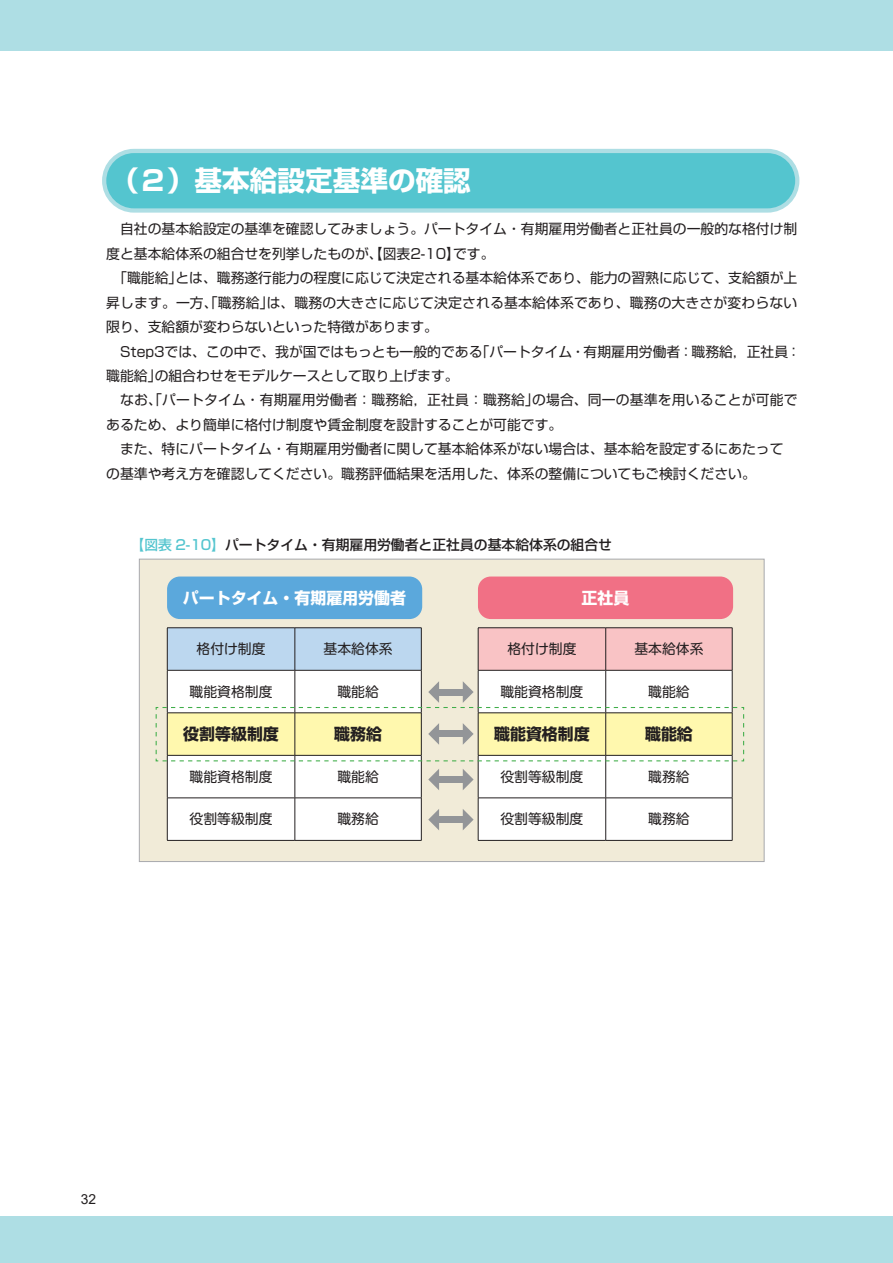
<style>
.page{position:relative;width:893px;height:1263px;background:#fff}
.page>*{position:absolute;margin:0;border:0;box-sizing:border-box;transform-origin:0 0}
.t1{font:700 27.6px "Shin Go Pro";color:#fff}
.t2{font:700 15.9px "Shin Go Pro";color:#231f20}
.t3{font:700 15.9px "Shin Go Pro";color:#fff}
.t4{font:13.8px/24.5px "Shin Go Pro";color:#231f20}
.t5{font:13.8px "Shin M Go Pro";color:#231f20}
.t6{font:500 13.8px "Shin Go Pro";color:#231f20}
.t7{font:13.8px "Arial";color:#231f20}
.s1{color:#54c5cf}
</style>
<div class="page">
<div style="left:0;top:0;width:893px;height:51px;background:#aedee4"></div>
<div style="left:0;top:1216px;width:893px;height:47px;background:#aedee4"></div>
<div style="left:104px;top:151px;width:693px;height:59px;background:#54c5cf;border-radius:30px"></div>
<div style="left:102px;top:149px;width:697px;height:64px;border:4px solid #aedee4;border-radius:30px"></div>
<div style="left:139px;top:559px;width:626px;height:303px;background:#f1ebd8;border:1px solid #a8a9ad"></div>
<hr style="left:167px;top:627px;width:128px;height:1px;background:#231f20">
<hr style="left:295px;top:627px;width:127px;height:1px;background:#231f20">
<hr style="left:167px;top:840px;width:128px;height:1px;background:#231f20">
<hr style="left:295px;top:840px;width:127px;height:1px;background:#231f20">
<hr style="left:478px;top:627px;width:128px;height:1px;background:#231f20">
<hr style="left:606px;top:627px;width:126px;height:1px;background:#231f20">
<hr style="left:478px;top:840px;width:128px;height:1px;background:#231f20">
<hr style="left:606px;top:840px;width:126px;height:1px;background:#231f20">
<div style="left:167px;top:576px;width:255px;height:43px;background:#5ba8dc;border-radius:13px"></div>
<div style="left:478px;top:576px;width:255px;height:43px;background:#f17085;border-radius:13px"></div>
<svg style="left:155px;top:628px;width:590px;height:212px"></svg>
<h1 class="t1" style="left:112px;top:159px;width:361px">（２）基本給設定基準の確認</h1>
<p class="t4" style="left:106px;top:215px;width:696px">　自社の基本給設定の基準を確認してみましょう。パートタイム・有期雇用労働者と正社員の一般的な格付け制度と基本給体系の組合せを列挙したものが、【図表2-10】です。<br>　「職能給」とは、職務遂行能力の程度に応じて決定される基本給体系であり、能力の習熟に応じて、支給額が上昇します。一方、「職務給」は、職務の大きさに応じて決定される基本給体系であり、職務の大きさが変わらない限り、支給額が変わらないといった特徴があります。<br>　Step3では、この中で、我が国ではもっとも一般的である「パートタイム・有期雇用労働者：職務給，正社員：職能給」の組合わせをモデルケースとして取り上げます。<br>　なお、「パートタイム・有期雇用労働者：職務給，正社員：職務給」の場合、同一の基準を用いることが可能であるため、より簡単に格付け制度や賃金制度を設計することが可能です。<br>　また、特にパートタイム・有期雇用労働者に関して基本給体系がない場合は、基本給を設定するにあたって<br>の基準や考え方を確認してください。職務評価結果を活用した、体系の整備についてもご検討ください。</p>
<p class="t6" style="left:131px;top:533px;width:483px"><span class="s1">【図表 2-10】</span>パートタイム・有期雇用労働者と正社員の基本給体系の組合せ</p>
<p class="t3" style="left:183px;top:585px;width:225px">パートタイム・有期雇用労働者</p>
<p class="t3" style="left:582px;top:585px;width:49px">正社員</p>
<p class="t5" style="left:197px;top:638px;width:71px">格付け制度</p>
<p class="t5" style="left:324px;top:638px;width:71px">基本給体系</p>
<p class="t5" style="left:190px;top:680px;width:84px">職能資格制度</p>
<p class="t5" style="left:337px;top:680px;width:43px">職能給</p>
<p class="t2" style="left:183px;top:721px;width:97px">役割等級制度</p>
<p class="t2" style="left:334px;top:721px;width:49px">職務給</p>
<p class="t5" style="left:190px;top:765px;width:84px">職能資格制度</p>
<p class="t5" style="left:337px;top:765px;width:43px">職能給</p>
<p class="t5" style="left:190px;top:808px;width:84px">役割等級制度</p>
<p class="t5" style="left:337px;top:808px;width:43px">職務給</p>
<p class="t5" style="left:507px;top:638px;width:71px">格付け制度</p>
<p class="t5" style="left:634px;top:638px;width:71px">基本給体系</p>
<p class="t5" style="left:500px;top:680px;width:84px">職能資格制度</p>
<p class="t5" style="left:648px;top:680px;width:43px">職能給</p>
<p class="t2" style="left:494px;top:721px;width:97px">職能資格制度</p>
<p class="t2" style="left:645px;top:721px;width:49px">職能給</p>
<p class="t5" style="left:500px;top:765px;width:84px">役割等級制度</p>
<p class="t5" style="left:648px;top:765px;width:43px">職務給</p>
<p class="t5" style="left:500px;top:808px;width:84px">役割等級制度</p>
<p class="t5" style="left:648px;top:808px;width:43px">職務給</p>
<p class="t7" style="left:81px;top:1190px;width:17px">32</p>
</div>
